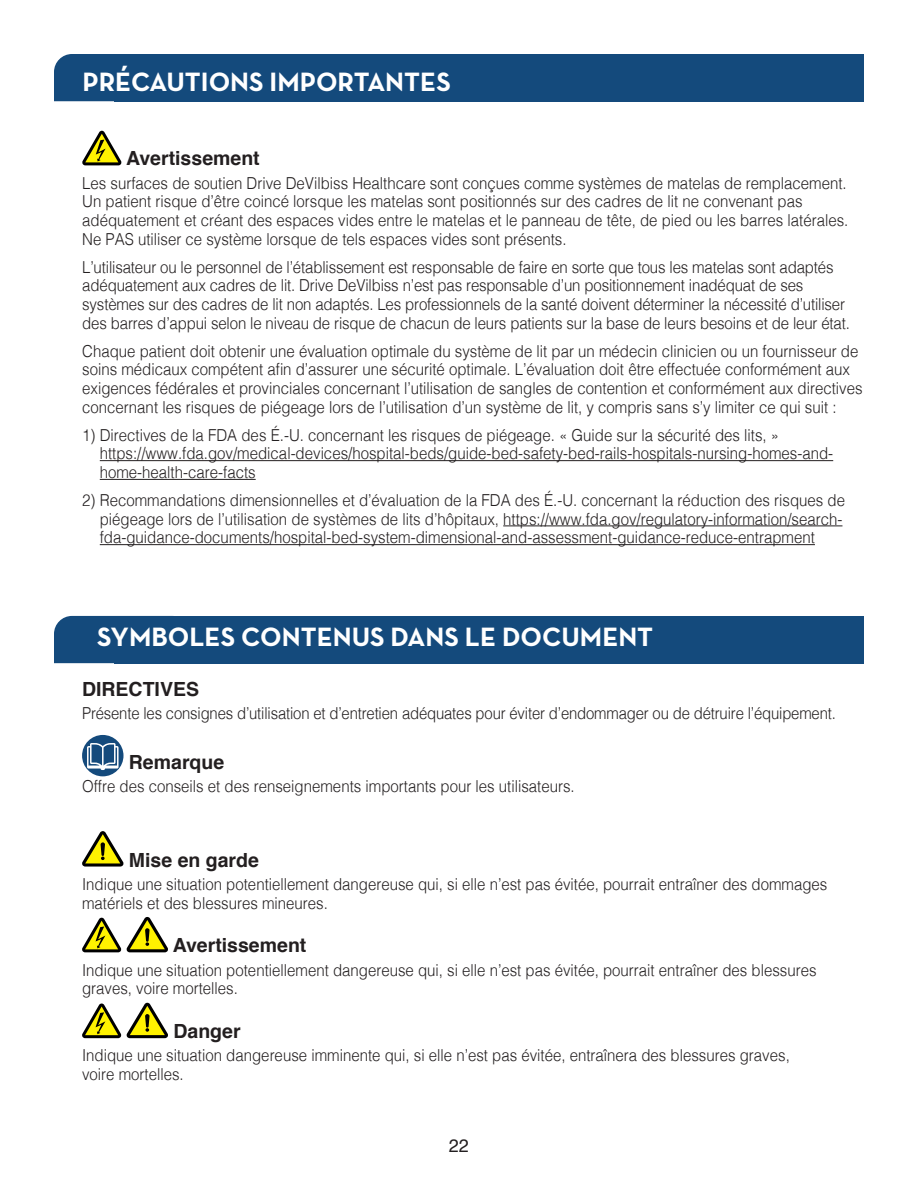
<style>
.page{position:relative;width:918px;height:1188px;background:#fff}
.page>*{position:absolute;margin:0;border:0;box-sizing:border-box;transform-origin:0 0}
.t1{font:700 27px "Neutraface Text";color:#fff}
.t2{font:700 19.5px "Helvetica";color:#231f20}
.t3{font:18px "Helvetica";color:#231f20}
.text_main{font:300 16.5px/18.8px "Helvetica";color:#231f20;scale:.91 1}
.text_main-2{font:300 16.5px "Helvetica";color:#231f20;scale:.9 1}
</style>
<div class="page">
<div style="left:54px;top:54px;width:61px;height:47px;background:#144a7c"></div>
<div style="left:115px;top:54px;width:749px;height:47px;background:#144a7c"></div>
<hr style="left:100px;top:460px;width:733px;height:1px;background:#231f20">
<hr style="left:100px;top:479px;width:156px;height:1px;background:#231f20">
<hr style="left:503px;top:525px;width:339px;height:1px;background:#231f20">
<hr style="left:100px;top:544px;width:715px;height:1px;background:#231f20">
<svg style="left:82px;top:131px;width:39px;height:34px"></svg>
<div style="left:82px;top:735px;width:41px;height:41px;background:#144a7c;border-radius:50%"></div>
<svg style="left:87px;top:743px;width:32px;height:27px"></svg>
<svg style="left:82px;top:831px;width:42px;height:36px"></svg>
<svg style="left:82px;top:917px;width:86px;height:35px"></svg>
<svg style="left:82px;top:1003px;width:86px;height:35px"></svg>
<div style="left:54px;top:616px;width:61px;height:47px;background:#144a7c"></div>
<div style="left:115px;top:616px;width:749px;height:47px;background:#144a7c"></div>
<p class="t1" style="left:82px;top:65px;width:370px">PRÉCAUTIONS IMPORTANTES</p>
<p class="t2" style="left:126px;top:143px;width:135px">Avertissement</p>
<p class="text_main" style="left:82px;top:172px;width:843px">Les surfaces de soutien Drive DeVilbiss Healthcare sont conçues comme systèmes de matelas de remplacement.<br>Un patient risque d’être coincé lorsque les matelas sont positionnés sur des cadres de lit ne convenant pas adéquatement et créant des espaces vides entre le matelas et le panneau de tête, de pied ou les barres latérales.<br>Ne PAS utiliser ce système lorsque de tels espaces vides sont présents.</p>
<p class="text_main" style="left:82px;top:256px;width:845px">L’utilisateur ou le personnel de l’établissement est responsable de faire en sorte que tous les matelas sont adaptés adéquatement aux cadres de lit. Drive DeVilbiss n’est pas responsable d’un positionnement inadéquat de ses systèmes sur des cadres de lit non adaptés. Les professionnels de la santé doivent déterminer la nécessité d’utiliser des barres d’appui selon le niveau de risque de chacun de leurs patients sur la base de leurs besoins et de leur état.</p>
<p class="text_main" style="left:82px;top:340px;width:859px">Chaque patient doit obtenir une évaluation optimale du système de lit par un médecin clinicien ou un fournisseur de soins médicaux compétent afin d’assurer une sécurité optimale. L’évaluation doit être effectuée conformément aux exigences fédérales et provinciales concernant l’utilisation de sangles de contention et conformément aux directives concernant les risques de piégeage lors de l’utilisation d’un système de lit, y compris sans s’y limiter ce qui suit :</p>
<p class="text_main" style="left:100px;top:424px;width:807px;text-indent:-18px">1) Directives de la FDA des É.-U. concernant les risques de piégeage. « Guide sur la sécurité des lits, » https://www.fda.gov/medical-devices/hospital-beds/guide-bed-safety-bed-rails-hospitals-nursing-homes-and&shy;home-health-care-facts</p>
<p class="text_main" style="left:100px;top:490px;width:820px;text-indent:-18px">2) Recommandations dimensionnelles et d’évaluation de la FDA des É.-U. concernant la réduction des risques de piégeage lors de l’utilisation de systèmes de lits d’hôpitaux, https://www.fda.gov/regulatory-information/search&shy;fda-guidance-documents/hospital-bed-system-dimensional-and-assessment-guidance-reduce-entrapment</p>
<p class="t1" style="left:97px;top:619px;width:558px">SYMBOLES CONTENUS DANS LE DOCUMENT</p>
<p class="t2" style="left:82px;top:673px;width:119px">DIRECTIVES</p>
<p class="text_main-2" style="left:82px;top:699px;width:839px">Présente les consignes d’utilisation et d’entretien adéquates pour éviter d’endommager ou de détruire l’équipement.</p>
<p class="t2" style="left:129px;top:746px;width:97px">Remarque</p>
<p class="text_main" style="left:82px;top:776px;width:543px">Offre des conseils et des renseignements importants pour les utilisateurs.</p>
<p class="t2" style="left:129px;top:844px;width:132px">Mise en garde</p>
<p class="text_main" style="left:82px;top:873px;width:820px">Indique une situation potentiellement dangereuse qui, si elle n’est pas évitée, pourrait entraîner des dommages matériels et des blessures mineures.</p>
<p class="t2" style="left:173px;top:930px;width:135px">Avertissement</p>
<p class="text_main" style="left:82px;top:959px;width:809px">Indique une situation potentiellement dangereuse qui, si elle n’est pas évitée, pourrait entraîner des blessures graves, voire mortelles.</p>
<p class="t2" style="left:173px;top:1016px;width:69px">Danger</p>
<p class="text_main" style="left:82px;top:1045px;width:779px">Indique une situation dangereuse imminente qui, si elle n’est pas évitée, entraînera des blessures graves, voire mortelles.</p>
<p class="t3" style="left:449px;top:1132px;width:22px">22</p>
</div>
